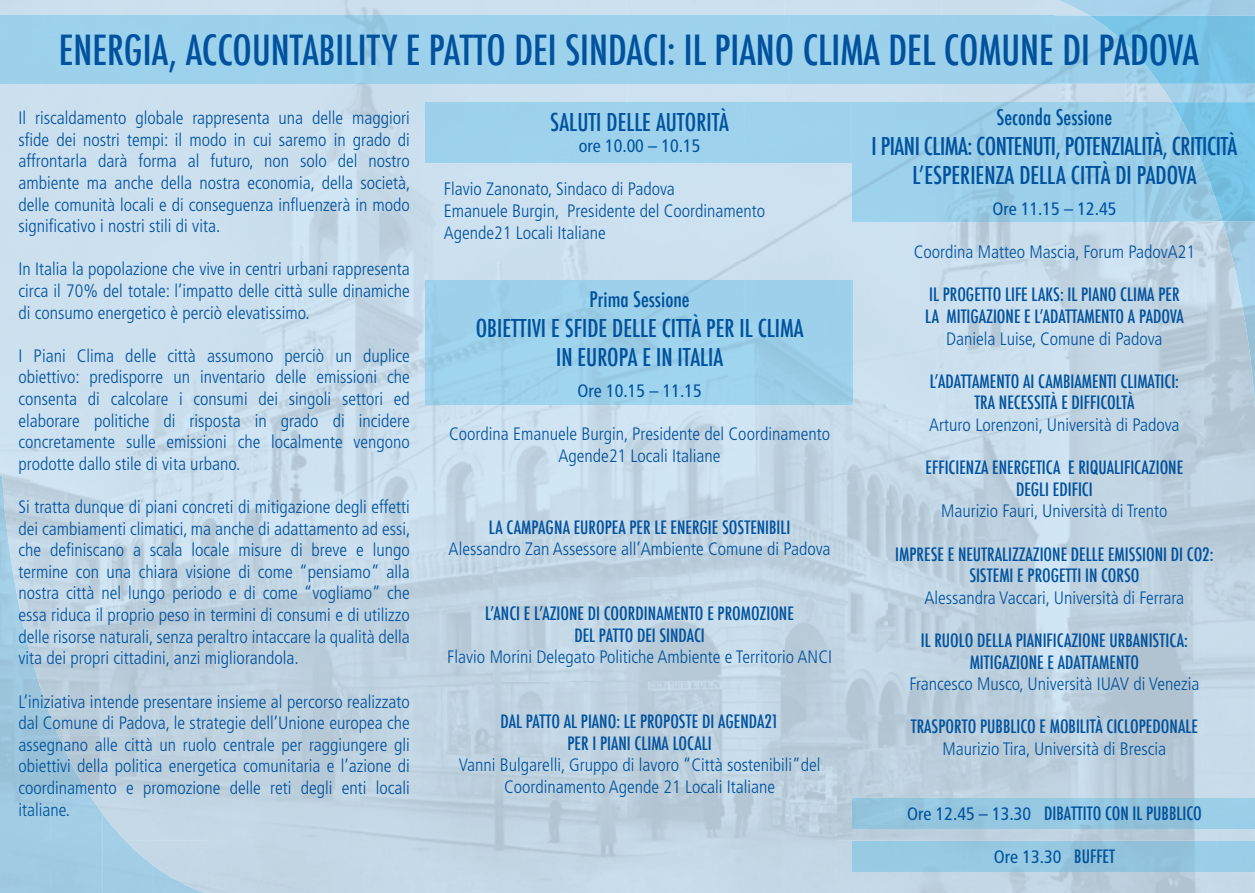
<style>
.page{position:relative;width:1255px;height:893px;background:#fff}
.page>*{position:absolute;margin:0;border:0;box-sizing:border-box;transform-origin:0 0}
.t1{font:500 condensed 40.5px "Futura";color:#00529e}
.t2{font:500 condensed 24px/28.8px "Futura";letter-spacing:-.02em;color:#00529e;text-align:center}
.t3{font:500 condensed 24px/28.8px "Futura";color:#00529e;text-align:center}
.t4{font:500 condensed 21px "Futura";color:#00529e}
.t5{font:300 condensed 18px/21.6px "Frutiger";color:#00529e;text-align:justify}
.t6{font:500 condensed 18px/21.6px "Futura";color:#00529e;text-align:center}
.t7{font:condensed 18px "Frutiger";color:#00529e}
.s1{font-family:"Frutiger";font-weight:400}
.s2{font-family:"Futura";font-weight:500}
</style>
<div class="page">
<img style="left:1097px;top:84px;width:62px;height:18px">
<img style="left:837px;top:162px;width:51px;height:678px">
<img style="left:888px;top:221px;width:314px;height:619px">
<img style="left:51px;top:525px;width:420px;height:105px">
<img style="left:1057px;top:0;width:197px;height:16px">
<img style="left:1159px;top:84px;width:95px;height:18px">
<img style="left:1222px;top:221px;width:32px;height:188px">
<img style="left:0;top:476px;width:51px;height:417px">
<img style="left:51px;top:717px;width:52px;height:176px">
<img style="left:102px;top:814px;width:52px;height:79px">
<img style="left:154px;top:866px;width:51px;height:27px">
<div style="left:0;top:16px;width:1089px;height:68px;background:#9dd2ec"></div>
<img style="left:1089px;top:16px;width:165px;height:68px">
<div style="left:426px;top:102px;width:426px;height:60px;background:#9ed2ec"></div>
<img style="left:1171px;top:102px;width:83px;height:119px">
<img style="left:852px;top:798px;width:402px;height:30px">
<h1 class="t1" style="left:59px;top:24px;width:1141px">ENERGIA, ACCOUNTABILITY E PATTO DEI SINDACI: IL PIANO CLIMA DEL COMUNE DI PADOVA</h1>
<p class="t5" style="left:19px;top:107px;width:393px">Il riscaldamento globale rappresenta una delle maggiori sfide dei nostri tempi: il modo in cui saremo in grado di affrontarla darà forma al futuro, non solo del nostro ambiente ma anche della nostra economia, della società, delle comunità locali e di conseguenza influenzerà in modo significativo i nostri stili di vita.</p>
<p class="t5" style="left:19px;top:259px;width:393px">In Italia la popolazione che vive in centri urbani rappresenta circa il 70% del totale: l’impatto delle città sulle dinamiche di consumo energetico è perciò elevatissimo.</p>
<p class="t5" style="left:19px;top:345px;width:393px">I Piani Clima delle città assumono perciò un duplice obiettivo: predisporre un inventario delle emissioni che consenta di calcolare i consumi dei singoli settori ed elaborare politiche di risposta in grado di incidere concretamente sulle emissioni che localmente vengono prodotte dallo stile di vita urbano.</p>
<p class="t5" style="left:19px;top:496px;width:393px">Si tratta dunque di piani concreti di mitigazione degli effetti dei cambiamenti climatici, ma anche di adattamento ad essi, che definiscano a scala locale misure di breve e lungo termine con una chiara visione di come “pensiamo” alla nostra città nel lungo periodo e di come “vogliamo” che essa riduca il proprio peso in termini di consumi e di utilizzo delle risorse naturali, senza peraltro intaccare la qualità della vita dei propri cittadini, anzi migliorandola.</p>
<p class="t5" style="left:19px;top:691px;width:393px">L’iniziativa intende presentare insieme al percorso realizzato dal Comune di Padova, le strategie dell’Unione europea che assegnano alle città un ruolo centrale per raggiungere gli obiettivi della politica energetica comunitaria e l’azione di coordinamento e promozione delle reti degli enti locali italiane.</p>
<h2 class="t3" style="left:550px;top:108px;width:180px">SALUTI DELLE AUTORITÀ</h2>
<p class="t7" style="left:578px;top:136px;width:123px">ore 10.00 – 10.15</p>
<p class="t5" style="left:444px;top:179px;width:323px;text-align:left">Flavio Zanonato, Sindaco di Padova<br>Emanuele Burgin, Presidente del Coordinamento<br>Agende21 Locali Italiane</p>
<p class="t4" style="left:589px;top:286px;width:102px">Prima Sessione</p>
<h2 class="t3" style="left:476px;top:314px;width:329px">OBIETTIVI E SFIDE DELLE CITTÀ PER IL CLIMA<br>IN EUROPA E IN ITALIA</h2>
<p class="t7" style="left:577px;top:380px;width:126px">Ore 10.15 – 11.15</p>
<p class="t5" style="left:449px;top:423px;width:382px;text-align:center">Coordina Emanuele Burgin, Presidente del Coordinamento<br>Agende21 Locali Italiane</p>
<p class="t6" style="left:489px;top:516px;width:303px">LA CAMPAGNA EUROPEA PER LE ENERGIE SOSTENIBILI</p>
<p class="t5" style="left:448px;top:538px;width:383px">Alessandro Zan Assessore all’Ambiente Comune di Padova</p>
<p class="t6" style="left:485px;top:603px;width:310px">LʼANCI E LʼAZIONE DI COORDINAMENTO E PROMOZIONE<br>DEL PATTO DEI SINDACI</p>
<p class="t5" style="left:447px;top:646px;width:386px">Flavio Morini Delegato Politiche Ambiente e Territorio ANCI</p>
<p class="t6" style="left:500px;top:711px;width:280px">DAL PATTO AL PIANO: LE PROPOSTE DI AGENDA21<br>PER I PIANI CLIMA LOCALI</p>
<p class="t5" style="left:459px;top:754px;width:363px;text-align:center">Vanni Bulgarelli, Gruppo di lavoro “Città sostenibili”del<br>Coordinamento Agende 21 Locali Italiane</p>
<p class="t4" style="left:996px;top:104px;width:117px">Seconda Sessione</p>
<h2 class="t2" style="left:871px;top:132px;width:367px">I PIANI CLIMA: CONTENUTI, POTENZIALITÀ, CRITICITÀ<br>LʼESPERIENZA DELLA CITTÀ DI PADOVA</h2>
<p class="t7" style="left:992px;top:198px;width:126px">Ore 11.15 – 12.45</p>
<p class="t5" style="left:913px;top:241px;width:283px">Coordina Matteo Mascia, Forum PadovA21</p>
<p class="t6" style="left:925px;top:284px;width:260px;text-align:left">IL PROGETTO LIFE LAKS: IL PIANO CLIMA PER<br>LA MITIGAZIONE E LʼADATTAMENTO A PADOVA</p>
<p class="t5" style="left:946px;top:328px;width:218px">Daniela Luise, Comune di Padova</p>
<p class="t6" style="left:929px;top:370px;width:251px">LʼADATTAMENTO AI CAMBIAMENTI CLIMATICI:<br>TRA NECESSITÀ E DIFFICOLTÀ</p>
<p class="t5" style="left:929px;top:414px;width:252px">Arturo Lorenzoni, Università di Padova</p>
<p class="t6" style="left:925px;top:457px;width:259px">EFFICIENZA ENERGETICA E RIQUALIFICAZIONE<br>DEGLI EDIFICI</p>
<p class="t5" style="left:941px;top:501px;width:228px">Maurizio Fauri, Università di Trento</p>
<p class="t6" style="left:895px;top:543px;width:320px">IMPRESE E NEUTRALIZZAZIONE DELLE EMISSIONI DI CO2:<br>SISTEMI E PROGETTI IN CORSO</p>
<p class="t5" style="left:924px;top:587px;width:261px">Alessandra Vaccari, Università di Ferrara</p>
<p class="t6" style="left:920px;top:630px;width:268px">IL RUOLO DELLA PIANIFICAZIONE URBANISTICA:<br>MITIGAZIONE E ADATTAMENTO</p>
<p class="t5" style="left:909px;top:673px;width:291px">Francesco Musco, Università IUAV di Venezia</p>
<p class="t6" style="left:910px;top:716px;width:288px">TRASPORTO PUBBLICO E MOBILITÀ CICLOPEDONALE</p>
<p class="t5" style="left:942px;top:738px;width:225px">Maurizio Tira, Università di Brescia</p>
<p class="t6" style="left:907px;top:802px;width:296px"><span class="s1">Ore 12.45 – 13.30</span> DIBATTITO CON IL PUBBLICO</p>
<p class="t7" style="left:993px;top:846px;width:123px">Ore 13.30 <span class="s2">BUFFET</span></p>
</div>
